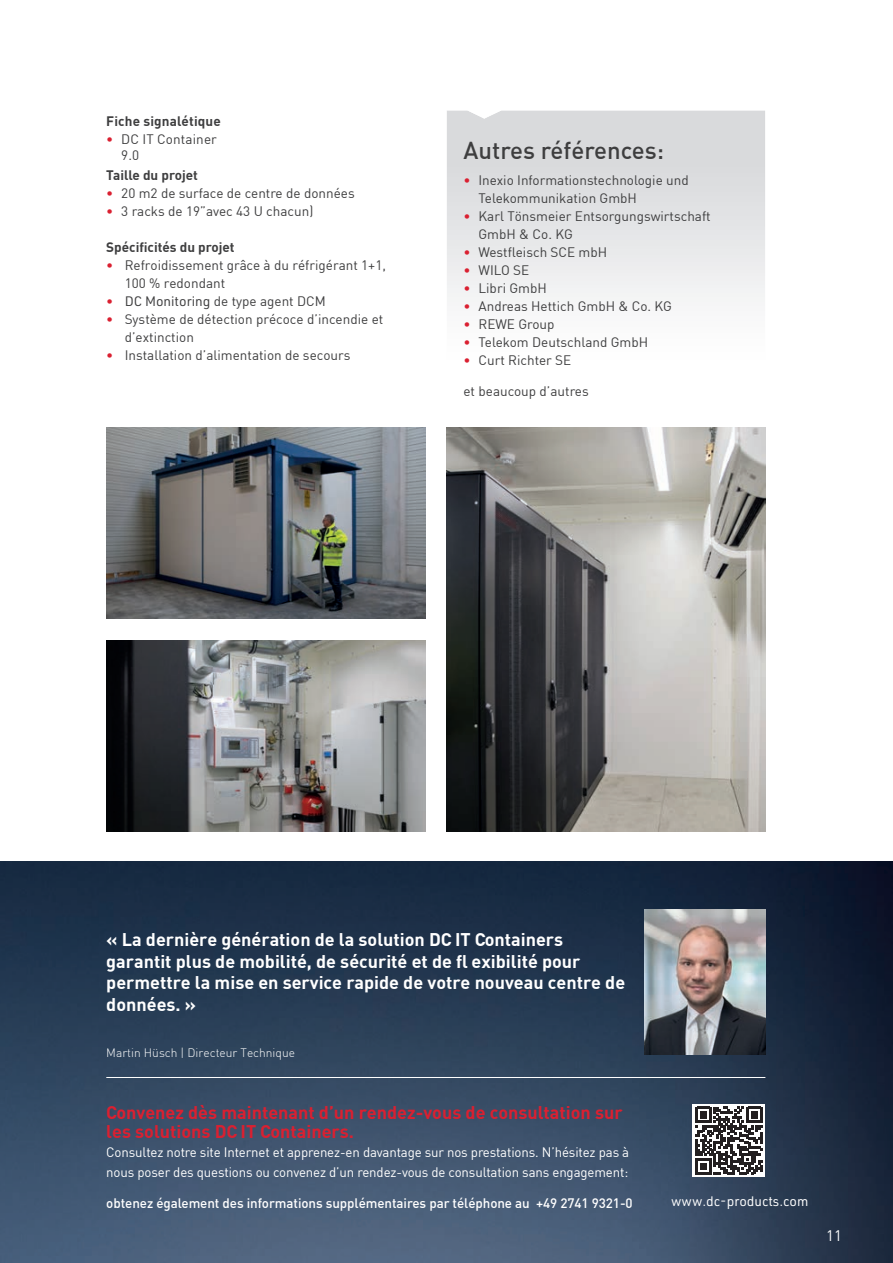
<style>
.page{position:relative;width:893px;height:1263px;background:#fff}
.page>*{position:absolute;margin:0;border:0;box-sizing:border-box;transform-origin:0 0}
.t1{font:500 24px "DIN";color:#3e3e3f}
.t2{font:700 18px/21.6px "DIN";color:#fff}
.t3{font:700 18px/19.5px "DIN";color:#da2031}
.t4{font:15px "DIN";color:#fff}
.t5{font:13.5px/18px "DIN";color:#3e3e3f}
.t6{font:13.5px/19.5px "DIN";letter-spacing:-.01em;color:#fff}
.t7{font:500 13.5px "DIN";letter-spacing:-.005em;color:#fff}
.t8{font:700 13.5px "DIN";color:#3e3e3f}
.t9{font:13.5px "URWDIN";color:#fff}
.t10{font:300 12px "DIN";color:#fff}
.s1{color:#da2031}
.s2{font-family:"URWDIN"}
</style>
<div class="page">
<img style="left:0;top:861px;width:893px;height:402px">
<svg style="left:693px;top:1104px;width:72px;height:72px"></svg>
<hr style="left:106px;top:1077px;width:659px;height:1px;background:#fff">
<img style="left:106px;top:427px;width:319px;height:192px">
<img style="left:106px;top:640px;width:319px;height:191px">
<img style="left:446px;top:427px;width:319px;height:404px">
<img style="left:645px;top:909px;width:120px;height:145px">
<svg style="left:695px;top:1107px;width:68px;height:67px"></svg>
<svg style="left:447px;top:110px;width:318px;height:9px"></svg>
<p class="t8" style="left:106px;top:112px;width:116px">Fiche signalétique</p>
<p class="t5" style="left:121px;top:131px;width:97px;line-height:16.2px;text-indent:-15px"><span class="s1">•</span> DC IT Container<br>9.0</p>
<p class="t8" style="left:106px;top:166px;width:93px">Taille du projet</p>
<p class="t5" style="left:106px;top:184px;width:250px"><span class="s1">•</span> 20 m2 de surface de centre de données</p>
<p class="t5" style="left:106px;top:202px;width:209px"><span class="s1">•</span> 3 racks de 19”avec 43 U chacun)</p>
<p class="t8" style="left:106px;top:238px;width:130px">Spécificités du projet</p>
<p class="t5" style="left:125px;top:255px;width:263px;line-height:18.5px;text-indent:-18px"><span class="s1">•</span> Refroidissement grâce à du réfrigérant 1+1,<br>100 % redondant</p>
<p class="t5" style="left:106px;top:292px;width:221px"><span class="s1">•</span> <span class="s2">DC Monitoring</span> de type agent DCM</p>
<p class="t5" style="left:125px;top:310px;width:260px;text-indent:-18px"><span class="s1">•</span> Système de détection précoce d’incendie et d’extinction</p>
<p class="t5" style="left:106px;top:346px;width:246px"><span class="s1">•</span> Installation d’alimentation de secours</p>
<h1 class="t1" style="left:463px;top:135px;width:202px">Autres références:</h1>
<p class="t5" style="left:478px;top:171px;width:212px;text-indent:-15px"><span class="s1">•</span> Inexio Informationstechnologie und<br>Telekommunikation GmbH</p>
<p class="t5" style="left:478px;top:207px;width:234px;text-indent:-15px"><span class="s1">•</span> Karl Tönsmeier Entsorgungswirtschaft<br>GmbH &amp; Co. KG</p>
<p class="t5" style="left:463px;top:243px;width:145px"><span class="s1">•</span> Westfleisch SCE mbH</p>
<p class="t5" style="left:463px;top:261px;width:67px"><span class="s1">•</span> WILO SE</p>
<p class="t5" style="left:463px;top:279px;width:85px"><span class="s1">•</span> Libri GmbH</p>
<p class="t5" style="left:463px;top:297px;width:210px"><span class="s1">•</span> Andreas Hettich GmbH &amp; Co. KG</p>
<p class="t5" style="left:463px;top:315px;width:93px"><span class="s1">•</span> REWE Group</p>
<p class="t5" style="left:463px;top:333px;width:186px"><span class="s1">•</span> Telekom Deutschland GmbH</p>
<p class="t5" style="left:463px;top:351px;width:109px"><span class="s1">•</span> Curt Richter SE</p>
<p class="t5" style="left:463px;top:382px;width:127px">et beaucoup d’autres</p>
<h2 class="t2" style="left:106px;top:928px;width:520px">« La dernière génération de la solution DC IT Containers garantit plus de mobilité, de sécurité et de fl exibilité pour permettre la mise en service rapide de votre nouveau centre de données. »</h2>
<p class="t10" style="left:106px;top:1045px;width:190px">Martin Hüsch | Directeur Technique</p>
<h2 class="t3" style="left:106px;top:1101px;width:518px">Convenez dès maintenant d’un rendez-vous de consultation sur les solutions DC IT Containers.</h2>
<p class="t6" style="left:106px;top:1142px;width:524px">Consultez notre site Internet et apprenez-en davantage sur nos prestations. N’hésitez pas à nous poser des questions ou convenez d’un rendez-vous de consultation sans engagement:</p>
<p class="t7" style="left:106px;top:1195px;width:528px">obtenez également des informations supplémentaires par téléphone au +49 2741 9321-0</p>
<p class="t9" style="left:671px;top:1193px;width:139px">www.dc-products.com</p>
<p class="t4" style="left:826px;top:1226px;width:17px">11</p>
</div>
